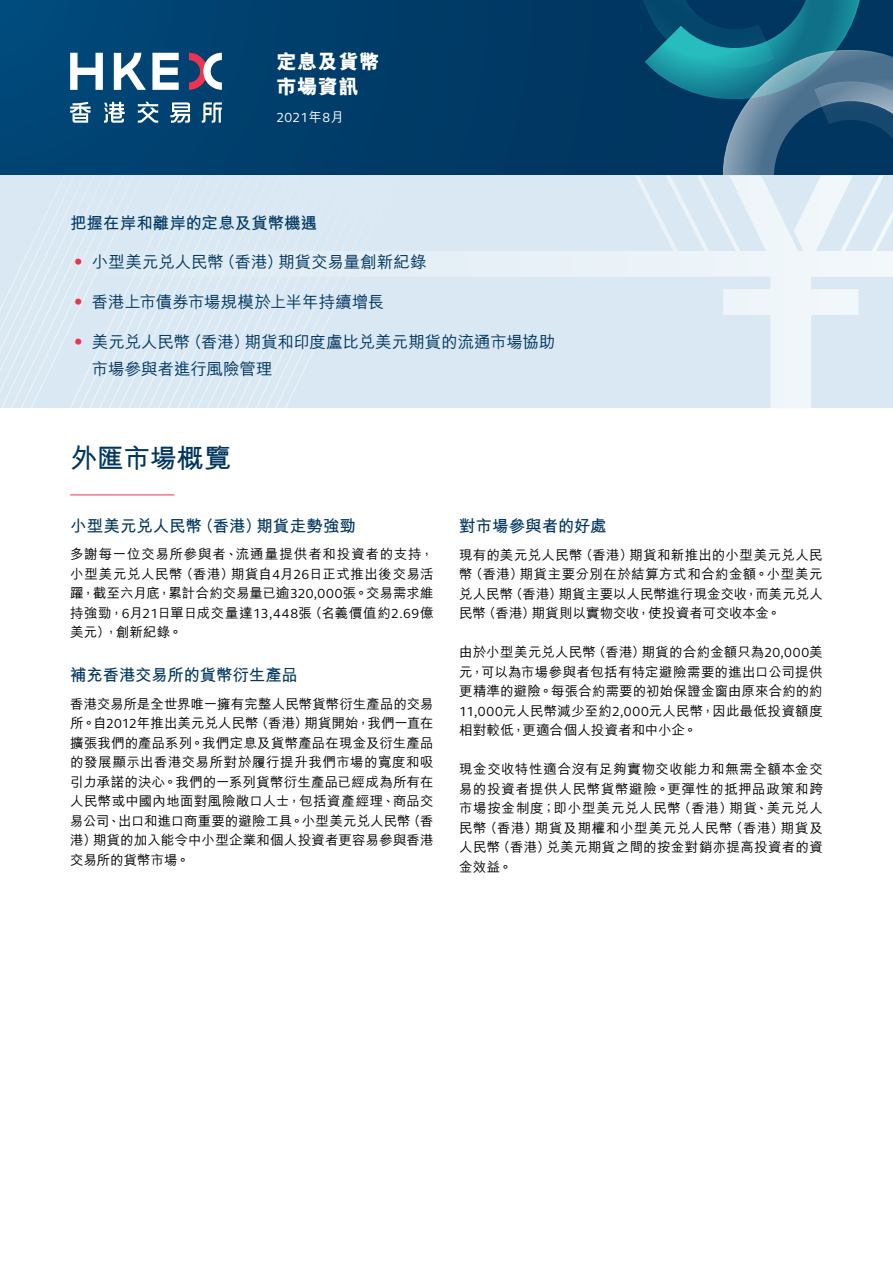
<style>
.page{position:relative;width:893px;height:1263px;background:#fff}
.page>*{position:absolute;margin:0;border:0;box-sizing:border-box;transform-origin:0 0}
.t1{font:700 27px "M Hei HK";letter-spacing:-.005em;color:#003660}
.t2{font:800 20.25px/24.3px "M Hei HK";letter-spacing:.02em;color:#fff}
.t3{font:500 16.5px/27px "M Hei HK";letter-spacing:-.005em;color:#003660}
.t4{font:700 16.5px "M Hei HK";letter-spacing:-.005em;color:#003660}
.t5{font:500 13.5px/19.5px "M Hei HK";letter-spacing:.01em;color:#000;text-align:justify}
.t6{font:13.5px "FS Elliot Pro";color:#fff}
.s1{font-family:"M Hei HK";font-weight:500}
.s2{color:#ee3350}
.s3{font-family:"FS Elliot Pro";font-weight:400}
</style>
<div class="page">
<svg style="left:0;top:0;width:637px;height:175px;background:#003e6b"></svg>
<svg style="left:637px;top:0;width:256px;height:175px;background:#1d5d7d"></svg>
<svg style="left:427px;top:175px;width:466px;height:233px;background:#deebf3"></svg>
<svg style="left:0;top:175px;width:427px;height:233px;background:#dae9f2"></svg>
<svg style="left:202px;top:102px;width:20px;height:21px"></svg>
<svg style="left:138px;top:102px;width:20px;height:21px"></svg>
<svg style="left:152px;top:53px;width:27px;height:37px"></svg>
<svg style="left:70px;top:53px;width:33px;height:37px"></svg>
<svg style="left:114px;top:53px;width:32px;height:37px"></svg>
<svg style="left:189px;top:53px;width:33px;height:37px"></svg>
<svg style="left:170px;top:102px;width:20px;height:21px"></svg>
<svg style="left:104px;top:102px;width:21px;height:21px"></svg>
<svg style="left:70px;top:102px;width:21px;height:21px"></svg>
<hr style="left:70px;top:494px;width:104px;height:1px;background:#ee3350">
<h2 class="t2" style="left:276px;top:49px;width:104px">定息及貨幣市場資訊</h2>
<p class="t6" style="left:276px;top:108px;width:69px">2021<span class="s1">年</span>8<span class="s1">月</span></p>
<p class="t4" style="left:70px;top:211px;width:248px">把握在岸和離岸的定息及貨幣機遇</p>
<p class="t3" style="left:70px;top:247px;width:358px"><span class="s2">•</span> 小型美元兌人民幣（香港）期貨交易量創新紀錄</p>
<p class="t3" style="left:70px;top:287px;width:316px"><span class="s2">•</span> 香港上市債券市場規模於上半年持續增長</p>
<p class="t3" style="left:92px;top:327px;width:465px;text-indent:-22px"><span class="s2">•</span> 美元兌人民幣（香港）期貨和印度盧比兌美元期貨的流通市場協助市場參與者進行風險管理</p>
<h1 class="t1" style="left:70px;top:438px;width:162px">外匯市場概覽</h1>
<p class="t4" style="left:70px;top:514px;width:287px">小型美元兌人民幣（香港）期貨走勢強勁</p>
<p class="t5" style="left:70px;top:543px;width:365px">多謝每一位交易所參與者、流通量提供者和投資者的支持，小型美元兌人民幣（香港）期貨自<span class="s3">4</span>月<span class="s3">26</span>日正式推出後交易活躍，截至六月底，累計合約交易量已逾<span class="s3">320,000</span>張。交易需求維持強勁，<span class="s3">6</span>月<span class="s3">21</span>日單日成交量達<span class="s3">13,448</span>張（名義價值約<span class="s3">2.69</span>億美元），創新紀錄。</p>
<p class="t4" style="left:70px;top:663px;width:229px">補充香港交易所的貨幣衍生產品</p>
<p class="t5" style="left:70px;top:693px;width:365px">香港交易所是全世界唯一擁有完整人民幣貨幣衍生產品的交易所。自<span class="s3">2012</span>年推出美元兌人民幣（香港）期貨開始，我們一直在擴張我們的產品系列。我們定息及貨幣產品在現金及衍生產品的發展顯示出香港交易所對於履行提升我們市場的寬度和吸引力承諾的決心。我們的一系列貨幣衍生產品已經成為所有在人民幣或中國內地面對風險敞口人士，包括資產經理、商品交易公司、出口和進口商重要的避險工具。小型美元兌人民幣（香港）期貨的加入能令中小型企業和個人投資者更容易參與香港交易所的貨幣市場。</p>
<p class="t4" style="left:459px;top:514px;width:149px">對市場參與者的好處</p>
<p class="t5" style="left:459px;top:544px;width:365px">現有的美元兌人民幣（香港）期貨和新推出的小型美元兌人民幣（香港）期貨主要分別在於結算方式和合約金額。小型美元兌人民幣（香港）期貨主要以人民幣進行現金交收，而美元兌人民幣（香港）期貨則以實物交收，使投資者可交收本金。</p>
<p class="t5" style="left:459px;top:642px;width:365px">由於小型美元兌人民幣（香港）期貨的合約金額只為<span class="s3">20,000</span>美元，可以為市場參與者包括有特定避險需要的進出口公司提供更精準的避險。每張合約需要的初始保證金窗由原來合約的約<span class="s3">11,000</span>元人民幣減少至約<span class="s3">2,000</span>元人民幣，因此最低投資額度相對較低，更適合個人投資者和中小企。</p>
<p class="t5" style="left:459px;top:759px;width:365px">現金交收特性適合沒有足夠實物交收能力和無需全額本金交易的投資者提供人民幣貨幣避險。更彈性的抵押品政策和跨市場按金制度；即小型美元兌人民幣（香港）期貨、美元兌人民幣（香港）期貨及期權和小型美元兌人民幣（香港）期貨及人民幣（香港）兌美元期貨之間的按金對銷亦提高投資者的資金效益。</p>
</div>
